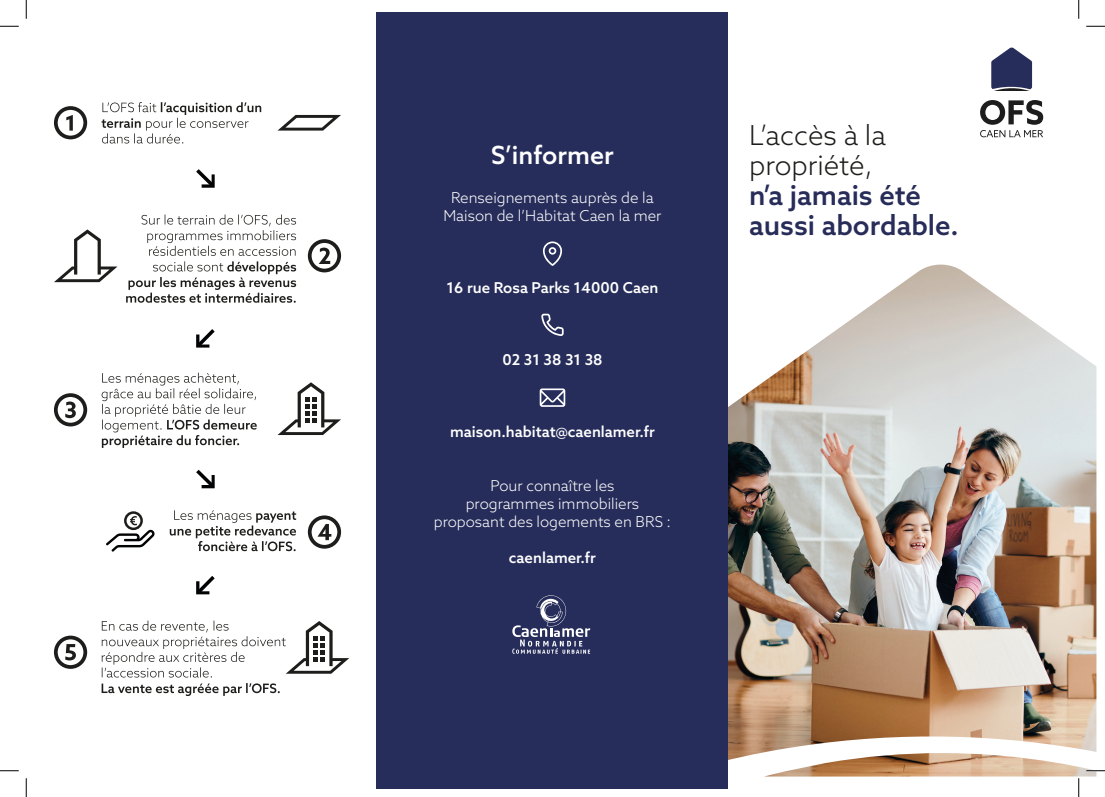
<style>
.page{position:relative;width:1105px;height:797px;background:#fff}
.page>*{position:absolute;margin:0;border:0;box-sizing:border-box;transform-origin:0 0}
.t1{font:500 27.5px "Azo Sans";color:#272c59}
.t2{font:300 27.5px "Azo Sans";color:#1d1d1b}
.t3{font:500 25px "Azo Sans";color:#fff}
.t4{font:300 15px/18px "Azo Sans";color:#fff;text-align:center}
.t5{font:500 15px "Azo Sans";color:#fff}
</style>
<div class="page">
<img style="left:728px;top:264px;width:368px;height:512px">
<div style="left:377px;top:12px;width:351px;height:776px;background:#262d5a"></div>
<svg style="left:980px;top:100px;width:63px;height:37px"></svg>
<svg style="left:991px;top:47px;width:41px;height:44px"></svg>
<svg style="left:540px;top:388px;width:25px;height:19px"></svg>
<svg style="left:541px;top:314px;width:23px;height:22px"></svg>
<svg style="left:543px;top:241px;width:19px;height:25px"></svg>
<svg style="left:277px;top:115px;width:64px;height:16px"></svg>
<svg style="left:66px;top:115px;width:7px;height:16px"></svg>
<div style="left:54px;top:106px;width:33px;height:33px;border:4px solid #1d1d1b;border-radius:50%"></div>
<svg style="left:319px;top:247px;width:11px;height:17px"></svg>
<div style="left:308px;top:239px;width:33px;height:33px;border:4px solid #1d1d1b;border-radius:50%"></div>
<svg style="left:65px;top:401px;width:11px;height:17px"></svg>
<div style="left:54px;top:393px;width:33px;height:33px;border:4px solid #1d1d1b;border-radius:50%"></div>
<svg style="left:318px;top:524px;width:13px;height:16px"></svg>
<div style="left:308px;top:515px;width:33px;height:33px;border:4px solid #1d1d1b;border-radius:50%"></div>
<svg style="left:65px;top:644px;width:11px;height:16px"></svg>
<div style="left:54px;top:635px;width:33px;height:34px;border:4px solid #1d1d1b;border-radius:50%"></div>
<svg style="left:54px;top:229px;width:64px;height:53px"></svg>
<svg style="left:277px;top:382px;width:64px;height:53px"></svg>
<svg style="left:125px;top:512px;width:17px;height:17px"></svg>
<div style="left:124px;top:511px;width:19px;height:19px;border:2px solid #1d1d1b;border-radius:50%"></div>
<svg style="left:106px;top:516px;width:49px;height:35px"></svg>
<svg style="left:196px;top:470px;width:19px;height:18px"></svg>
<svg style="left:196px;top:576px;width:19px;height:18px"></svg>
<svg style="left:196px;top:329px;width:19px;height:18px"></svg>
<svg style="left:196px;top:169px;width:19px;height:19px"></svg>
<svg style="left:102px;top:102px;width:159px;height:41px"></svg>
<svg style="left:102px;top:372px;width:155px;height:76px"></svg>
<svg style="left:102px;top:683px;width:178px;height:13px"></svg>
<svg style="left:102px;top:620px;width:247px;height:57px"></svg>
<svg style="left:126px;top:214px;width:170px;height:89px"></svg>
<svg style="left:170px;top:510px;width:126px;height:41px"></svg>
<svg style="left:512px;top:595px;width:78px;height:58px"></svg>
<svg style="left:0;top:25px;width:19px;height:2px"></svg>
<svg style="left:1086px;top:25px;width:19px;height:2px"></svg>
<svg style="left:0;top:770px;width:19px;height:1px"></svg>
<svg style="left:1086px;top:770px;width:19px;height:1px"></svg>
<svg style="left:25px;top:0;width:2px;height:19px"></svg>
<svg style="left:25px;top:778px;width:2px;height:19px"></svg>
<svg style="left:1078px;top:0;width:1px;height:19px"></svg>
<svg style="left:1078px;top:778px;width:1px;height:19px"></svg>
<p class="t3" style="left:491px;top:138px;width:124px">S’informer</p>
<p class="t4" style="left:443px;top:188px;width:220px">Renseignements auprès de la<br>Maison de l’Habitat Caen la mer</p>
<p class="t5" style="left:447px;top:277px;width:213px">16 rue Rosa Parks 14000 Caen</p>
<p class="t5" style="left:502px;top:349px;width:102px">02 31 38 31 38</p>
<p class="t5" style="left:450px;top:421px;width:206px">maison.habitat@caenlamer.fr</p>
<p class="t4" style="left:490px;top:476px;width:125px">Pour connaître les</p>
<p class="t4" style="left:466px;top:494px;width:175px">programmes immobiliers</p>
<p class="t4" style="left:434px;top:512px;width:239px">proposant des logements en BRS :</p>
<p class="t5" style="left:509px;top:547px;width:89px">caenlamer.fr</p>
<p class="t2" style="left:749px;top:117px;width:138px">L’accès à la</p>
<p class="t2" style="left:749px;top:147px;width:125px">propriété,</p>
<p class="t1" style="left:749px;top:177px;width:173px">n’a jamais été</p>
<p class="t1" style="left:749px;top:207px;width:211px">aussi abordable.</p>
</div>
